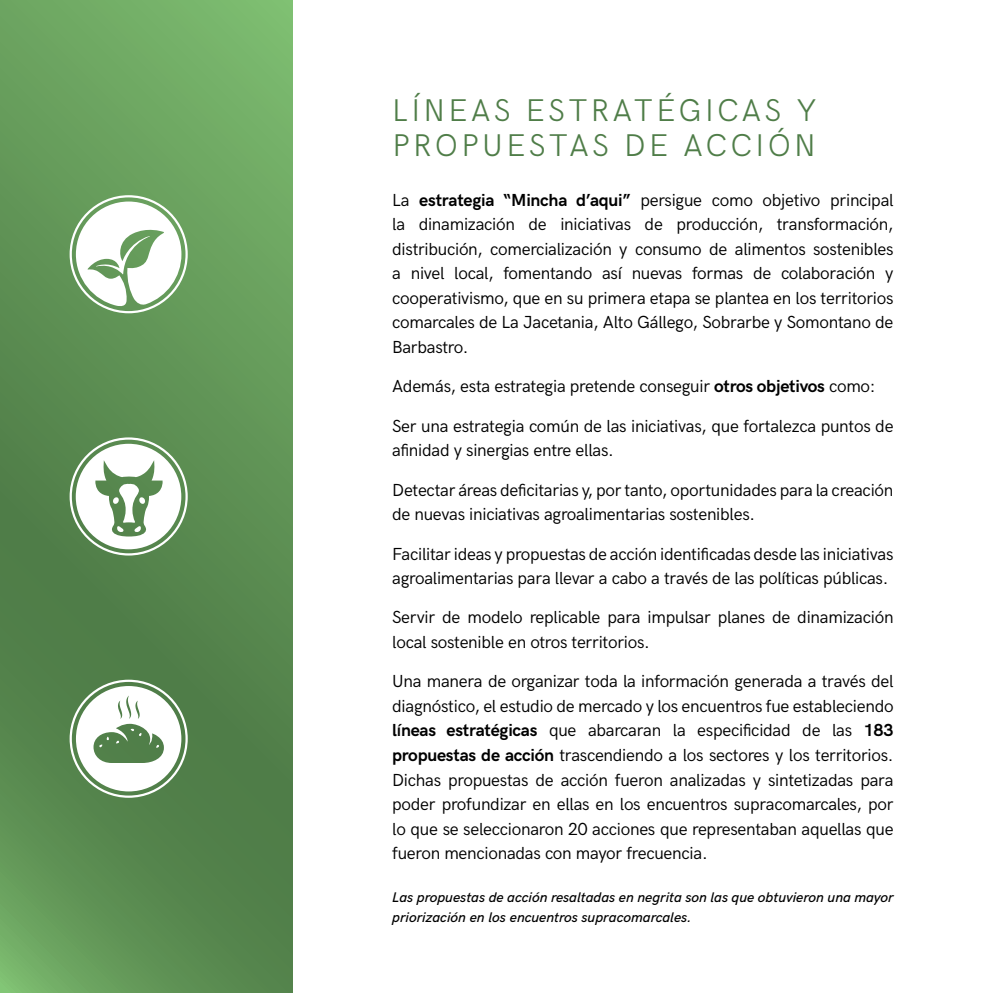
<style>
.page{position:relative;width:993px;height:993px;background:#fff}
.page>*{position:absolute;margin:0;border:0;box-sizing:border-box;transform-origin:0 0}
.t1{font:300 31.5px "HK Grotesk";letter-spacing:.105em;color:#4f7d48}
.t2{font:17.5px/24.5px "HK Grotesk";letter-spacing:-.015em;color:#000}
.t3{font:italic 500 14px/19.2px "HK Grotesk";color:#000}
.s1{font-weight:700}
</style>
<div class="page">
<svg style="left:0;top:0;width:293px;height:992px;background:#5f9255"></svg>
<svg style="left:70px;top:195px;width:118px;height:118px"></svg>
<svg style="left:70px;top:437px;width:118px;height:118px"></svg>
<svg style="left:70px;top:679px;width:118px;height:118px"></svg>
<h1 class="t1" style="left:392px;top:87px;width:53px">LÍNEAS</h1>
<h1 class="t1" style="left:525px;top:87px;width:198px">ESTRATÉGICAS</h1>
<h1 class="t1" style="left:796px;top:87px;width:22px">Y</h1>
<h1 class="t1" style="left:392px;top:122px;width:111px">PROPUES</h1>
<h1 class="t1" style="left:548px;top:122px;width:96px">TAS DE</h1>
<h1 class="t1" style="left:683px;top:122px;width:21px">ACCI</h1>
<h1 class="t1" style="left:767px;top:122px;width:43px">ÓN</h1>
<p class="t2" style="left:392px;top:186px;width:502px;text-align:justify">La <span class="s1">estrategia “Mincha d’aqui”</span> persigue como objetivo principal la dinamización de iniciativas de producción, transformación, distribución, comercialización y consumo de alimentos sostenibles a nivel local, fomentando así nuevas formas de colaboración y cooperativismo, que en su primera etapa se plantea en los territorios comarcales de La Jacetania, Alto Gállego, Sobrarbe y Somontano de Barbastro.</p>
<p class="t2" style="left:392px;top:372px;width:484px">Además, esta estrategia pretende conseguir <span class="s1">otros objetivos</span> como:</p>
<p class="t2" style="left:392px;top:412px;width:502px">Ser una estrategia común de las iniciativas, que fortalezca puntos de afinidad y sinergias entre ellas.</p>
<p class="t2" style="left:392px;top:476px;width:502px">Detectar áreas deficitarias y, por tanto, oportunidades para la creación de nuevas iniciativas agroalimentarias sostenibles.</p>
<p class="t2" style="left:392px;top:539px;width:502px">Facilitar ideas y propuestas de acción identificadas desde las iniciativas agroalimentarias para llevar a cabo a través de las políticas públicas.</p>
<p class="t2" style="left:392px;top:603px;width:502px">Servir de modelo replicable para impulsar planes de dinamización local sostenible en otros territorios.</p>
<p class="t2" style="left:392px;top:667px;width:503px;text-align:justify">Una manera de organizar toda la información generada a través del diagnóstico, el estudio de mercado y los encuentros fue estableciendo <span class="s1">líneas estratégicas</span> que abarcaran la especificidad de las <span class="s1">183 propuestas de acción</span> trascendiendo a los sectores y los territorios.<br>Dichas propuestas de acción fueron analizadas y sintetizadas para poder profundizar en ellas en los encuentros supracomarcales, por lo que se seleccionaron 20 acciones que representaban aquellas que fueron mencionadas con mayor frecuencia.</p>
<p class="t3" style="left:392px;top:886px;width:503px">Las propuestas de acción resaltadas en negrita son las que obtuvieron una mayor priorización en los encuentros supracomarcales.</p>
</div>
